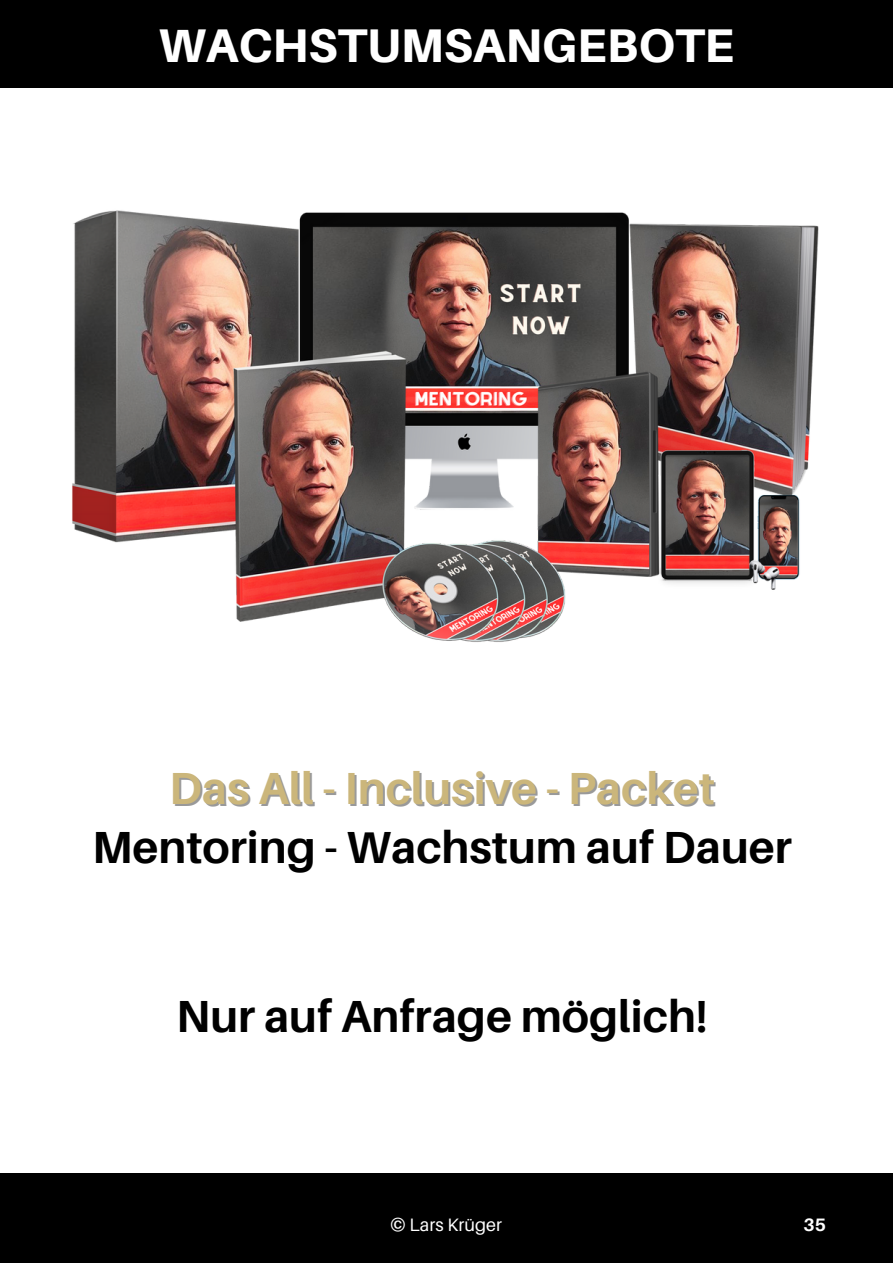
<style>
.page{position:relative;width:893px;height:1264px;background:#fff}
.page>*{position:absolute;margin:0;border:0;box-sizing:border-box;transform-origin:0 0}
.t1{font:800 47.25px "Aileron";color:#fff}
.t2{font:700 45px "Aileron";color:#000}
.t3{font:700 45px "Aileron";color:#cbb67b}
.t4{font:18px "Aileron";color:#fff}
.t5{font:700 18px "Aileron";color:#fff}
</style>
<div class="page">
<div style="left:0;top:0;width:892px;height:88px;background:#000"></div>
<div style="left:0;top:1173px;width:892px;height:89px;background:#000"></div>
<img style="left:72px;top:210px;width:747px;height:432px">
<p class="t1" style="left:158px;top:16px;width:577px">WACHSTUMSANGEBOTE</p>
<p class="t3" style="left:169px;top:760px;width:547px">Das All - Inclusive - Packet</p>
<p class="t2" style="left:92px;top:819px;width:701px">Mentoring - Wachstum auf Dauer</p>
<p class="t2" style="left:176px;top:987px;width:533px">Nur auf Anfrage möglich!</p>
<p class="t4" style="left:390px;top:1213px;width:113px">© Lars Krüger</p>
<p class="t5" style="left:803px;top:1213px;width:24px">35</p>
</div>
